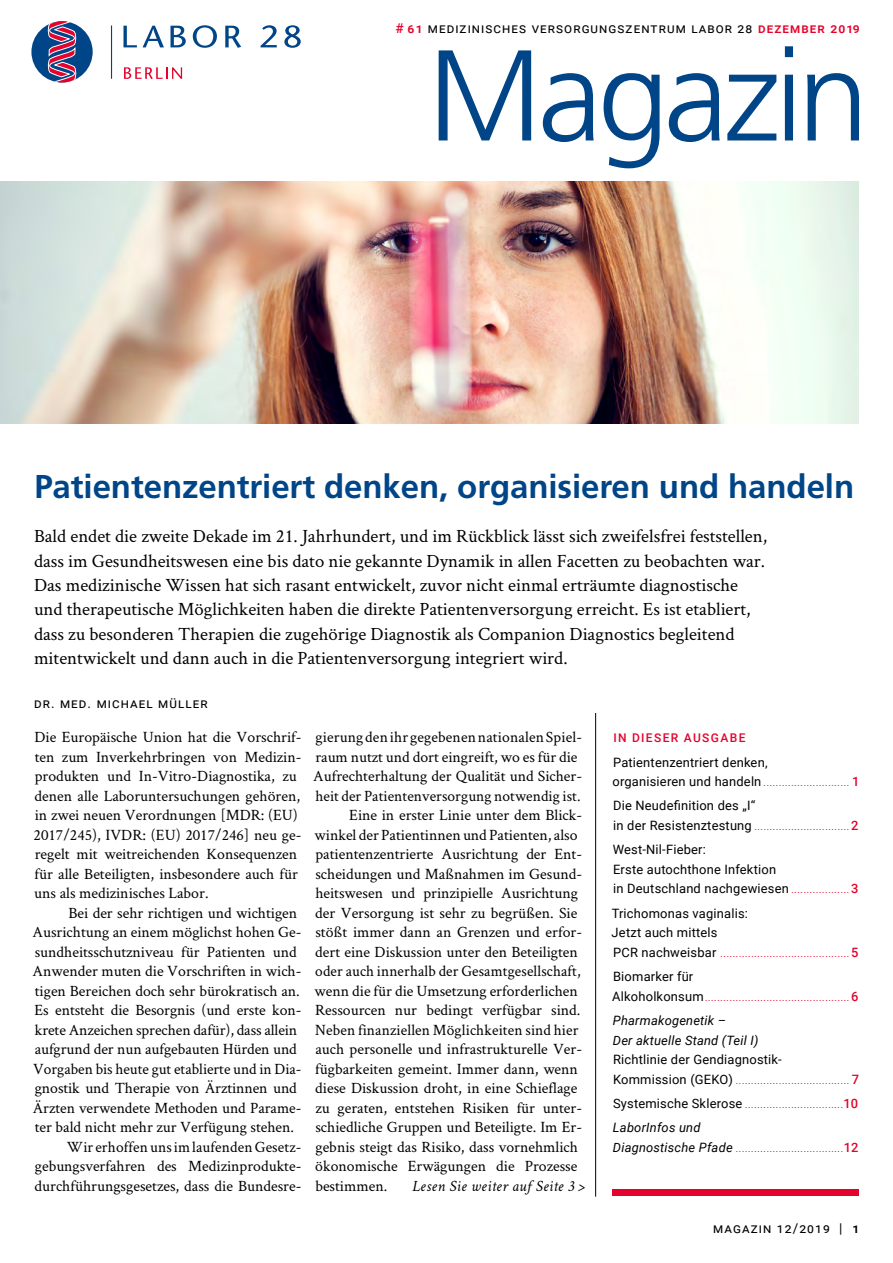
<style>
.page{position:relative;width:893px;height:1263px;background:#fff}
.page>*{position:absolute;margin:0;border:0;box-sizing:border-box;transform-origin:0 0}
.t1{font:300 129px "Frutiger";letter-spacing:-.04em;color:#004587}
.t2{font:700 33px "Frutiger";letter-spacing:-.005em;color:#004587}
.t3{font:18.75px/24.3px "Crimson Text";color:#000}
.t4{font:15.75px/19.5px "Crimson Text";color:#000}
.t5{font:italic 15.75px "Crimson Text";letter-spacing:.025em;color:#000}
.t6{font:13.5px "Roboto";letter-spacing:.08em;color:#000}
.t7{font:12.9px/19.5px "Roboto";letter-spacing:.015em;color:#000}
.t8{font:300 12.9px/19.5px "Roboto";color:#e4032c}
.t9{font:italic 12.9px/19.5px "Roboto";letter-spacing:.015em;color:#000}
.t10{font:500 12px "Roboto";letter-spacing:.115em;color:#e4032c}
.s1{font-weight:500;color:#e4032c}
.s2{font-weight:300;color:#e4032c}
.s3{font-weight:400;color:#000}
.s4{font-weight:500}
.s5{font-weight:400;font-style:italic;color:#000}
</style>
<div class="page">
<img style="left:0;top:182px;width:859px;height:242px">
<div style="left:31px;top:21px;width:62px;height:62px;background:#004587;border-radius:50%"></div>
<svg style="left:48px;top:21px;width:29px;height:62px"></svg>
<svg style="left:123px;top:26px;width:14px;height:21px"></svg>
<svg style="left:143px;top:26px;width:21px;height:21px"></svg>
<svg style="left:171px;top:26px;width:15px;height:21px"></svg>
<svg style="left:193px;top:25px;width:24px;height:23px"></svg>
<svg style="left:225px;top:26px;width:16px;height:22px"></svg>
<svg style="left:261px;top:25px;width:16px;height:22px"></svg>
<svg style="left:284px;top:25px;width:17px;height:23px"></svg>
<hr style="left:111px;top:25px;width:1px;height:54px;background:#004587">
<svg style="left:124px;top:67px;width:58px;height:12px"></svg>
<hr style="left:595px;top:713px;width:1px;height:484px;background:#000">
<div style="left:612px;top:1189px;width:247px;height:7px;background:#e4032c"></div>
<p class="t6" style="left:396px;top:19px;width:466px"><span class="s1"># 61</span> medizinisches versorgungszentrum labor 28 <span class="s1">Dezember 2019</span></p>
<h1 class="t1" style="left:428px;top:23px;width:443px">Magazin</h1>
<h2 class="t2" style="left:34px;top:468px;width:821px">Patientenzentriert denken, organisieren und handeln</h2>
<p class="t3" style="left:34px;top:523px;width:735px">Bald endet die zweite Dekade im 21. Jahrhundert, und im Rückblick lässt sich zweifelsfrei feststellen, dass im Gesundheitswesen eine bis dato nie gekannte Dynamik in allen Facetten zu beobachten war.<br>Das medizinische Wissen hat sich rasant entwickelt, zuvor nicht einmal erträumte diagnostische und therapeutische Möglichkeiten haben die direkte Patientenversorgung erreicht. Es ist etabliert, dass zu besonderen Therapien die zugehörige Diagnostik als Companion Diagnostics begleitend mitentwickelt und dann auch in die Patientenversorgung integriert wird.</p>
<p class="t6" style="left:34px;top:694px;width:175px">dr. med. michael müller</p>
<p class="t4" style="left:34px;top:727px;width:269px">Die Europäische Union hat die Vorschrif&shy;ten zum Inverkehrbringen von Medizin&shy;produkten und In-Vitro-Diagnostika, zu denen alle Laboruntersuchungen gehören, in zwei neuen Verordnungen [MDR: (EU)<br>2017/245), IVDR: (EU) 2017/246] neu ge&shy;regelt mit weitreichenden Konsequenzen für alle Beteiligten, insbesondere auch für uns als medizinisches Labor.</p>
<p class="t4" style="left:68px;top:902px;width:230px">Bei der sehr richtigen und wichtigen</p>
<p class="t4" style="left:33px;top:922px;width:270px">Ausrichtung an einem möglichst hohen Ge-</p>
<p class="t4" style="left:35px;top:941px;width:264px">sundheitsschutzniveau für Patienten und</p>
<p class="t4" style="left:33px;top:961px;width:270px">Anwender muten die Vorschriften in wich-</p>
<p class="t4" style="left:35px;top:980px;width:267px">tigen Bereichen doch sehr bürokratisch an.</p>
<p class="t4" style="left:35px;top:1000px;width:268px">Es entsteht die Besorgnis (und erste kon-</p>
<p class="t4" style="left:35px;top:1019px;width:264px">krete Anzeichen sprechen dafür), dass allein</p>
<p class="t4" style="left:35px;top:1039px;width:264px">aufgrund der nun aufgebauten Hürden und</p>
<p class="t4" style="left:33px;top:1058px;width:270px">Vorgaben bis heute gut etablierte und in Dia-</p>
<p class="t4" style="left:35px;top:1078px;width:264px">gnostik und Therapie von Ärztinnen und</p>
<p class="t4" style="left:33px;top:1097px;width:270px">Ärzten verwendete Methoden und Parame-</p>
<p class="t4" style="left:35px;top:1117px;width:261px">ter bald nicht mehr zur Verfügung stehen.</p>
<p class="t4" style="left:67px;top:1136px;width:236px">Wir erhoffen uns im laufenden Gesetz-</p>
<p class="t4" style="left:35px;top:1156px;width:268px">gebungsverfahren des Medizinprodukte-</p>
<p class="t4" style="left:35px;top:1175px;width:268px">durchführungsgesetzes, dass die Bundesre-</p>
<p class="t4" style="left:315px;top:727px;width:268px">gierung den ihr gegebenen nationalen Spiel-</p>
<p class="t4" style="left:315px;top:746px;width:264px">raum nutzt und dort eingreift, wo es für die</p>
<p class="t4" style="left:313px;top:766px;width:270px">Aufrechterhaltung der Qualität und Sicher-</p>
<p class="t4" style="left:315px;top:785px;width:267px">heit der Patientenversorgung notwendig ist.</p>
<p class="t4" style="left:349px;top:805px;width:234px">Eine in erster Linie unter dem Blick-</p>
<p class="t4" style="left:315px;top:824px;width:264px">winkel der Patientinnen und Patienten, also</p>
<p class="t4" style="left:315px;top:844px;width:268px">patientenzentrierte Ausrichtung der Ent-</p>
<p class="t4" style="left:315px;top:863px;width:268px">scheidungen und Maßnahmen im Gesund-</p>
<p class="t4" style="left:315px;top:883px;width:264px">heitswesen und prinzipielle Ausrichtung</p>
<p class="t4" style="left:315px;top:902px;width:264px">der Versorgung ist sehr zu begrüßen. Sie</p>
<p class="t4" style="left:315px;top:922px;width:268px">stößt immer dann an Grenzen und erfor-</p>
<p class="t4" style="left:315px;top:941px;width:264px">dert eine Diskussion unter den Beteiligten</p>
<p class="t4" style="left:315px;top:961px;width:267px">oder auch innerhalb der Gesamtgesellschaft,</p>
<p class="t4" style="left:315px;top:980px;width:265px">wenn die für die Umsetzung erforderlichen</p>
<p class="t4" style="left:315px;top:1000px;width:267px">Ressourcen nur bedingt verfügbar sind.</p>
<p class="t4" style="left:315px;top:1019px;width:265px">Neben finanziellen Möglichkeiten sind hier</p>
<p class="t4" style="left:315px;top:1039px;width:268px">auch personelle und infrastrukturelle Ver-</p>
<p class="t4" style="left:315px;top:1058px;width:264px">fügbarkeiten gemeint. Immer dann, wenn</p>
<p class="t4" style="left:315px;top:1078px;width:264px">diese Diskussion droht, in eine Schieflage</p>
<p class="t4" style="left:315px;top:1097px;width:268px">zu geraten, entstehen Risiken für unter-</p>
<p class="t4" style="left:315px;top:1117px;width:268px">schiedliche Gruppen und Beteiligte. Im Er-</p>
<p class="t4" style="left:315px;top:1136px;width:264px">gebnis steigt das Risiko, dass vornehmlich</p>
<p class="t4" style="left:315px;top:1156px;width:264px">ökonomische Erwägungen die Prozesse</p>
<p class="t4" style="left:315px;top:1175px;width:73px">bestimmen.</p>
<p class="t5" style="left:412px;top:1177px;width:163px">Lesen Sie weiter auf Seite 3</p>
<p class="t10" style="left:613px;top:729px;width:134px">IN DIESER AUSGABE</p>
<p class="t7" style="left:612px;top:752px;width:248px">Patientenzentriert denken,<br>organisieren und handeln <span class="s2">............................</span> <span class="s1">1</span></p>
<p class="t7" style="left:613px;top:796px;width:247px">Die Neudefinition des „I“<br>in der Resistenztestung <span class="s2">...............................</span><span class="s1">2</span></p>
<p class="t7" style="left:613px;top:839px;width:247px">West-Nil-Fieber:<br>Erste autochthone Infektion<br>in Deutschland nachgewiesen <span class="s2">...................</span><span class="s1">3</span></p>
<p class="t7" style="left:612px;top:903px;width:248px">Trichomonas vaginalis:<br>Jetzt auch mittels<br>PCR nachweisbar <span class="s2">..........................................</span><span class="s1">5</span></p>
<p class="t8" style="left:612px;top:966px;width:248px"><span class="s3">Biomarker für<br>Alkoholkonsum</span>...............................................<span class="s4">6</span></p>
<p class="t9" style="left:613px;top:1010px;width:147px">Pharmakogenetik –<br>Der aktuelle Stand (Teil I)</p>
<p class="t7" style="left:613px;top:1049px;width:248px">Richtlinie der Gendiagnostik-<br>Kommission (GEKO) <span class="s2">.....................................</span> <span class="s1">7</span></p>
<p class="t8" style="left:613px;top:1090px;width:247px;line-height:24.5px"><span class="s3">Systemische Sklerose</span> ................................<span class="s4">10<br></span><span class="s5">LaborInfos und</span></p>
<p class="t8" style="left:613px;top:1137px;width:247px"><span class="s5">Diagnostische Pfade</span> ...................................<span class="s4">12</span></p>
<p class="t6" style="left:713px;top:1219px;width:148px">magazin 12/2019 | <span class="s4">1</span></p>
</div>
